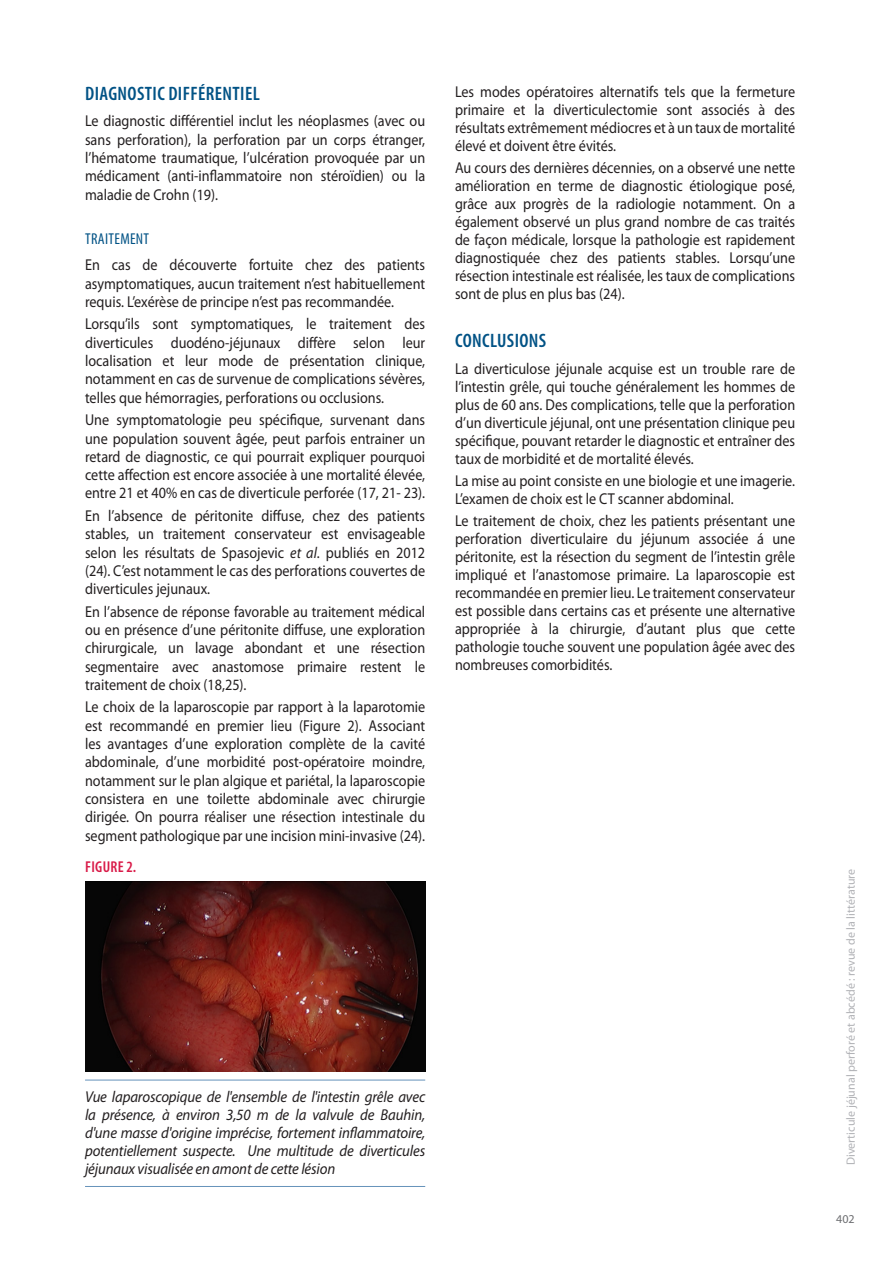
<style>
.page{position:relative;width:893px;height:1263px;background:#fff}
.page>*{position:absolute;margin:0;border:0;box-sizing:border-box;transform-origin:0 0}
.TITRE_-_01_new{font:600 condensed 19.5px "Myriad Pro";letter-spacing:.02em;color:#005285}
.TEXTE_NORMAL{font:15.75px/18.3px "Myriad Pro";color:#231f20;text-align:justify;scale:.9 1}
.TITRE_-_03_new{font:italic 15.75px/18px "Myriad Pro";letter-spacing:-.01em;color:#231f20;text-align:justify;scale:.94 1}
.TITRE_-_02_new{font:condensed 15.75px "Myriad Pro";letter-spacing:.02em;color:#005285}
.t1{font:600 condensed 15.75px "Myriad Pro";letter-spacing:.02em;color:#d91a48}
.t2{font:12px "Myriad Pro";color:#b2b3b7}
.t3{font:12px "Myriad Pro";color:#6c6d70}
.s1{font-style:italic}
</style>
<div class="page">
<img style="left:85px;top:882px;width:340px;height:189px">
<hr style="left:85px;top:1080px;width:340px;height:1px;background:#6592ba">
<hr style="left:85px;top:1186px;width:340px;height:1px;background:#6592ba">
<p class="TITRE_-_01_new" style="left:85px;top:83px;width:176px">DIAGNOSTIC DIFFÉRENTIEL</p>
<p class="TEXTE_NORMAL" style="left:85px;top:112px;width:379px">Le diagnostic différentiel inclut les néoplasmes (avec ou sans perforation), la perforation par un corps étranger, l’hématome traumatique, l’ulcération provoquée par un médicament (anti-inflammatoire non stéroïdien) ou la maladie de Crohn (19).</p>
<p class="TITRE_-_02_new" style="left:85px;top:230px;width:65px">TRAITEMENT</p>
<p class="TEXTE_NORMAL" style="left:85px;top:256px;width:379px">En cas de découverte fortuite chez des patients asymptomatiques, aucun traitement n’est habituellement requis. L’exérèse de principe n’est pas recommandée.</p>
<p class="TEXTE_NORMAL" style="left:85px;top:315px;width:379px">Lorsqu’ils sont symptomatiques, le traitement des diverticules duodéno-jéjunaux diffère selon leur localisation et leur mode de présentation clinique, notamment en cas de survenue de complications sévères, telles que hémorragies, perforations ou occlusions.</p>
<p class="TEXTE_NORMAL" style="left:85px;top:411px;width:379px">Une symptomatologie peu spécifique, survenant dans une population souvent âgée, peut parfois entrainer un retard de diagnostic, ce qui pourrait expliquer pourquoi cette affection est encore associée à une mortalité élevée, entre 21 et 40% en cas de diverticule perforée (17, 21- 23).</p>
<p class="TEXTE_NORMAL" style="left:85px;top:507px;width:379px">En l’absence de péritonite diffuse, chez des patients stables, un traitement conservateur est envisageable selon les résultats de Spasojevic <span class="s1">et al</span>. publiés en 2012 (24). C’est notamment le cas des perforations couvertes de diverticules jejunaux.</p>
<p class="TEXTE_NORMAL" style="left:85px;top:603px;width:379px">En l’absence de réponse favorable au traitement médical ou en présence d’une péritonite diffuse, une exploration chirurgicale, un lavage abondant et une résection segmentaire avec anastomose primaire restent le traitement de choix (18,25).</p>
<p class="TEXTE_NORMAL" style="left:85px;top:698px;width:380px">Le choix de la laparoscopie par rapport à la laparotomie est recommandé en premier lieu (Figure 2). Associant les avantages d’une exploration complète de la cavité abdominale, d’une morbidité post-opératoire moindre, notamment sur le plan algique et pariétal, la laparoscopie consistera en une toilette abdominale avec chirurgie dirigée. On pourra réaliser une résection intestinale du segment pathologique par une incision mini-invasive (24).</p>
<p class="t1" style="left:85px;top:858px;width:53px">FIGURE 2.</p>
<p class="TEXTE_NORMAL" style="left:455px;top:83px;width:379px">Les modes opératoires alternatifs tels que la fermeture primaire et la diverticulectomie sont associés à des résultats extrêmement médiocres et à un taux de mortalité élevé et doivent être évités.</p>
<p class="TEXTE_NORMAL" style="left:455px;top:159px;width:379px">Au cours des dernières décennies, on a observé une nette amélioration en terme de diagnostic étiologique posé, grâce aux progrès de la radiologie notamment. On a également observé un plus grand nombre de cas traités de façon médicale, lorsque la pathologie est rapidement diagnostiquée chez des patients stables. Lorsqu’une résection intestinale est réalisée, les taux de complications sont de plus en plus bas (24).</p>
<p class="TITRE_-_01_new" style="left:455px;top:330px;width:93px">CONCLUSIONS</p>
<p class="TEXTE_NORMAL" style="left:455px;top:360px;width:379px">La diverticulose jéjunale acquise est un trouble rare de l’intestin grêle, qui touche généralement les hommes de plus de 60 ans. Des complications, telle que la perforation d’un diverticule jéjunal, ont une présentation clinique peu spécifique, pouvant retarder le diagnostic et entraîner des taux de morbidité et de mortalité élevés.</p>
<p class="TEXTE_NORMAL" style="left:455px;top:472px;width:379px">La mise au point consiste en une biologie et une imagerie.<br>L’examen de choix est le CT scanner abdominal.</p>
<p class="TEXTE_NORMAL" style="left:455px;top:512px;width:379px">Le traitement de choix, chez les patients présentant une perforation diverticulaire du jéjunum associée á une péritonite, est la résection du segment de l’intestin grêle impliqué et l’anastomose primaire. La laparoscopie est recommandée en premier lieu. Le traitement conservateur est possible dans certains cas et présente une alternative appropriée à la chirurgie, d’autant plus que cette pathologie touche souvent une population âgée avec des nombreuses comorbidités.</p>
<p class="TITRE_-_03_new" style="left:85px;top:1087px;width:363px">Vue laparoscopique de l'ensemble de l'intestin grêle avec la présence, à environ 3,50 m de la valvule de Bauhin, d'une masse d'origine imprécise, fortement inflammatoire, potentiellement suspecte. Une multitude de diverticules jéjunaux visualisée en amont de cette lésion</p>
<p class="t2" style="left:844px;top:1165px;width:298px;rotate:-90deg">Diverticule jéjunal perforé et abcédé : revue de la littérature</p>
<p class="t3" style="left:836px;top:1212px;width:20px">402</p>
</div>
